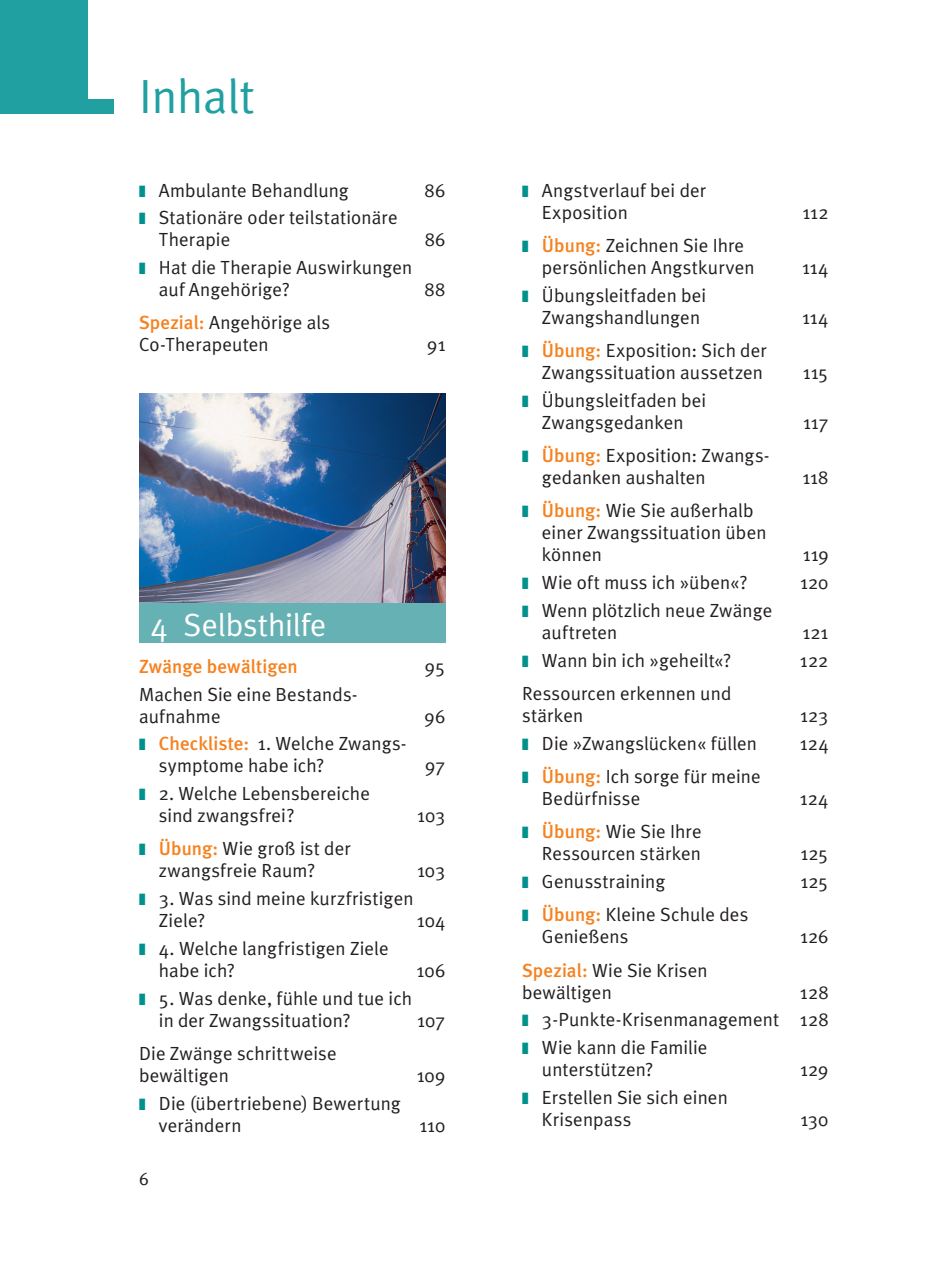
<style>
.page{position:relative;width:942px;height:1265px;background:#fff}
.page>*{position:absolute;margin:0;border:0;box-sizing:border-box;transform-origin:0 0}
.t1{font:48px "Meta Plus Normal";color:#20a0a1}
.t2{font:32px "Meta Plus Normal";color:#fff}
.t3{font:19px/22px "Meta Plus Normal";letter-spacing:.005em;color:#231f20}
.t4{font:500 19px "Meta Plus";color:#f58220}
.t5{font:18px "Meta Plus Normal";color:#231f20}
.s1{font-family:"European Pi Three";color:#00918e}
.s2{font-family:"Meta Plus";font-weight:500;color:#f58220}
</style>
<div class="page">
<div style="left:0;top:99px;width:113px;height:14px;background:#20a0a1"></div>
<div style="left:0;top:0;width:88px;height:113px;background:#20a0a1"></div>
<img style="left:139px;top:393px;width:306px;height:210px">
<div style="left:139px;top:603px;width:306px;height:40px;background:#66b1b3"></div>
<h1 class="t1" style="left:139px;top:79px;width:117px">Inhalt</h1>
<p class="t3" style="left:139px;top:180px;width:211px"><span class="s1">-</span> Ambulante Behandlung</p>
<p class="t3" style="left:424px;top:180px;width:22px">86</p>
<p class="t3" style="left:159px;top:208px;width:240px;text-indent:-20px"><span class="s1">-</span> Stationäre oder teilstationäre<br>Therapie</p>
<p class="t3" style="left:424px;top:230px;width:22px">86</p>
<p class="t3" style="left:159px;top:258px;width:255px;text-indent:-20px"><span class="s1">-</span> Hat die Therapie Auswirkungen auf Angehörige?</p>
<p class="t3" style="left:139px;top:313px;width:193px"><span class="s2">Spezial:</span> Angehörige als<br>Co-Therapeuten</p>
<p class="t3" style="left:424px;top:280px;width:22px">88</p>
<p class="t3" style="left:427px;top:335px;width:20px">91</p>
<h2 class="t2" style="left:150px;top:613px;width:177px">4 Selbsthilfe</h2>
<p class="t4" style="left:139px;top:659px;width:160px">Zwänge bewältigen</p>
<p class="t3" style="left:425px;top:656px;width:22px">95</p>
<p class="t3" style="left:139px;top:684px;width:220px">Machen Sie eine Bestands&shy;aufnahme</p>
<p class="t3" style="left:424px;top:706px;width:22px">96</p>
<p class="t3" style="left:159px;top:734px;width:249px;text-indent:-20px"><span class="s1">-</span> <span class="s2">Checkliste:</span> 1. Welche Zwangs&shy;symptome habe ich?</p>
<p class="t3" style="left:159px;top:783px;width:212px;text-indent:-20px"><span class="s1">-</span> 2. Welche Lebensbereiche sind zwangsfrei?</p>
<p class="t3" style="left:159px;top:839px;width:193px;text-indent:-20px"><span class="s1">-</span> <span class="s2">Übung:</span> Wie groß ist der zwangsfreie Raum?</p>
<p class="t3" style="left:425px;top:756px;width:22px">97</p>
<p class="t3" style="left:417px;top:805px;width:30px">103</p>
<p class="t3" style="left:417px;top:861px;width:30px">103</p>
<p class="t3" style="left:159px;top:888px;width:256px;text-indent:-20px"><span class="s1">-</span> 3. Was sind meine kurzfristigen<br>Ziele?</p>
<p class="t3" style="left:417px;top:910px;width:30px">104</p>
<p class="t3" style="left:159px;top:938px;width:231px;text-indent:-20px"><span class="s1">-</span> 4. Welche langfristigen Ziele habe ich?</p>
<p class="t3" style="left:416px;top:960px;width:30px">106</p>
<p class="t3" style="left:159px;top:988px;width:255px;text-indent:-20px"><span class="s1">-</span> 5. Was denke, fühle und tue ich in der Zwangssituation?</p>
<p class="t3" style="left:417px;top:1010px;width:30px">107</p>
<p class="t3" style="left:139px;top:1043px;width:199px">Die Zwänge schrittweise bewältigen</p>
<p class="t3" style="left:159px;top:1093px;width:243px;text-indent:-20px"><span class="s1">-</span> Die (übertriebene) Bewertung verändern</p>
<p class="t5" style="left:139px;top:1171px;width:11px">6</p>
<p class="t3" style="left:416px;top:1065px;width:30px">109</p>
<p class="t3" style="left:419px;top:1115px;width:27px">110</p>
<p class="t3" style="left:541px;top:180px;width:166px;text-indent:-20px"><span class="s1">-</span> Angstverlauf bei der<br>Exposition</p>
<p class="t3" style="left:541px;top:236px;width:214px;text-indent:-20px"><span class="s1">-</span> <span class="s2">Übung:</span> Zeichnen Sie Ihre persönlichen Angstkurven</p>
<p class="t3" style="left:541px;top:285px;width:166px;text-indent:-20px"><span class="s1">-</span> Übungsleitfaden bei<br>Zwangshandlungen</p>
<p class="t3" style="left:522px;top:341px;width:246px;text-align:right"><span class="s1">-</span> <span class="s2">Übung:</span> Exposition: Sich der<br>Zwangssituation aussetzen</p>
<p class="t3" style="left:522px;top:390px;width:186px;text-align:center"><span class="s1">-</span> Übungsleitfaden bei<br>Zwangsgedanken</p>
<p class="t3" style="left:541px;top:446px;width:229px;text-indent:-20px"><span class="s1">-</span> <span class="s2">Übung:</span> Exposition: Zwangs&shy;gedanken aushalten</p>
<p class="t3" style="left:541px;top:501px;width:226px;text-indent:-20px"><span class="s1">-</span> <span class="s2">Übung:</span> Wie Sie außerhalb einer Zwangssituation üben können</p>
<p class="t3" style="left:802px;top:202px;width:27px">112</p>
<p class="t3" style="left:801px;top:258px;width:28px">114</p>
<p class="t3" style="left:801px;top:307px;width:28px">114</p>
<p class="t3" style="left:802px;top:363px;width:27px">115</p>
<p class="t3" style="left:802px;top:412px;width:27px">117</p>
<p class="t3" style="left:802px;top:468px;width:27px">118</p>
<p class="t3" style="left:802px;top:545px;width:27px">119</p>
<p class="t3" style="left:522px;top:573px;width:227px"><span class="s1">-</span> Wie oft muss ich »üben«?</p>
<p class="t3" style="left:799px;top:573px;width:30px">120</p>
<p class="t3" style="left:541px;top:600px;width:232px;text-indent:-20px"><span class="s1">-</span> Wenn plötzlich neue Zwänge auftreten</p>
<p class="t3" style="left:802px;top:622px;width:28px">121</p>
<p class="t3" style="left:522px;top:650px;width:211px"><span class="s1">-</span> Wann bin ich »geheilt«?</p>
<p class="t3" style="left:799px;top:650px;width:30px">122</p>
<p class="t3" style="left:522px;top:683px;width:211px">Ressourcen erkennen und stärken</p>
<p class="t3" style="left:799px;top:705px;width:30px">123</p>
<p class="t3" style="left:522px;top:733px;width:236px"><span class="s1">-</span> Die »Zwangslücken« füllen</p>
<p class="t3" style="left:799px;top:733px;width:30px">124</p>
<p class="t3" style="left:541px;top:766px;width:220px;text-indent:-20px"><span class="s1">-</span> <span class="s2">Übung:</span> Ich sorge für meine<br>Bedürfnisse</p>
<p class="t3" style="left:799px;top:788px;width:30px">124</p>
<p class="t3" style="left:522px;top:822px;width:181px;text-align:right"><span class="s1">-</span> <span class="s2">Übung:</span> Wie Sie Ihre<br>Ressourcen stärken</p>
<p class="t3" style="left:800px;top:844px;width:30px">125</p>
<p class="t3" style="left:522px;top:871px;width:145px"><span class="s1">-</span> Genusstraining</p>
<p class="t3" style="left:800px;top:871px;width:29px">125</p>
<p class="t3" style="left:541px;top:905px;width:208px;text-indent:-20px"><span class="s1">-</span> <span class="s2">Übung:</span> Kleine Schule des<br>Genießens</p>
<p class="t3" style="left:799px;top:927px;width:30px">126</p>
<p class="t3" style="left:522px;top:960px;width:187px"><span class="s2">Spezial:</span> Wie Sie Krisen bewältigen</p>
<p class="t3" style="left:799px;top:982px;width:30px">128</p>
<p class="t3" style="left:522px;top:1010px;width:308px"><span class="s1">-</span> 3-Punkte-Krisenmanagement 128</p>
<p class="t3" style="left:541px;top:1037px;width:167px;text-indent:-20px"><span class="s1">-</span> Wie kann die Familie unterstützen?</p>
<p class="t3" style="left:799px;top:1059px;width:30px">129</p>
<p class="t3" style="left:541px;top:1087px;width:187px;text-indent:-20px"><span class="s1">-</span> Erstellen Sie sich einen<br>Krisenpass</p>
<p class="t3" style="left:800px;top:1109px;width:29px">130</p>
</div>
